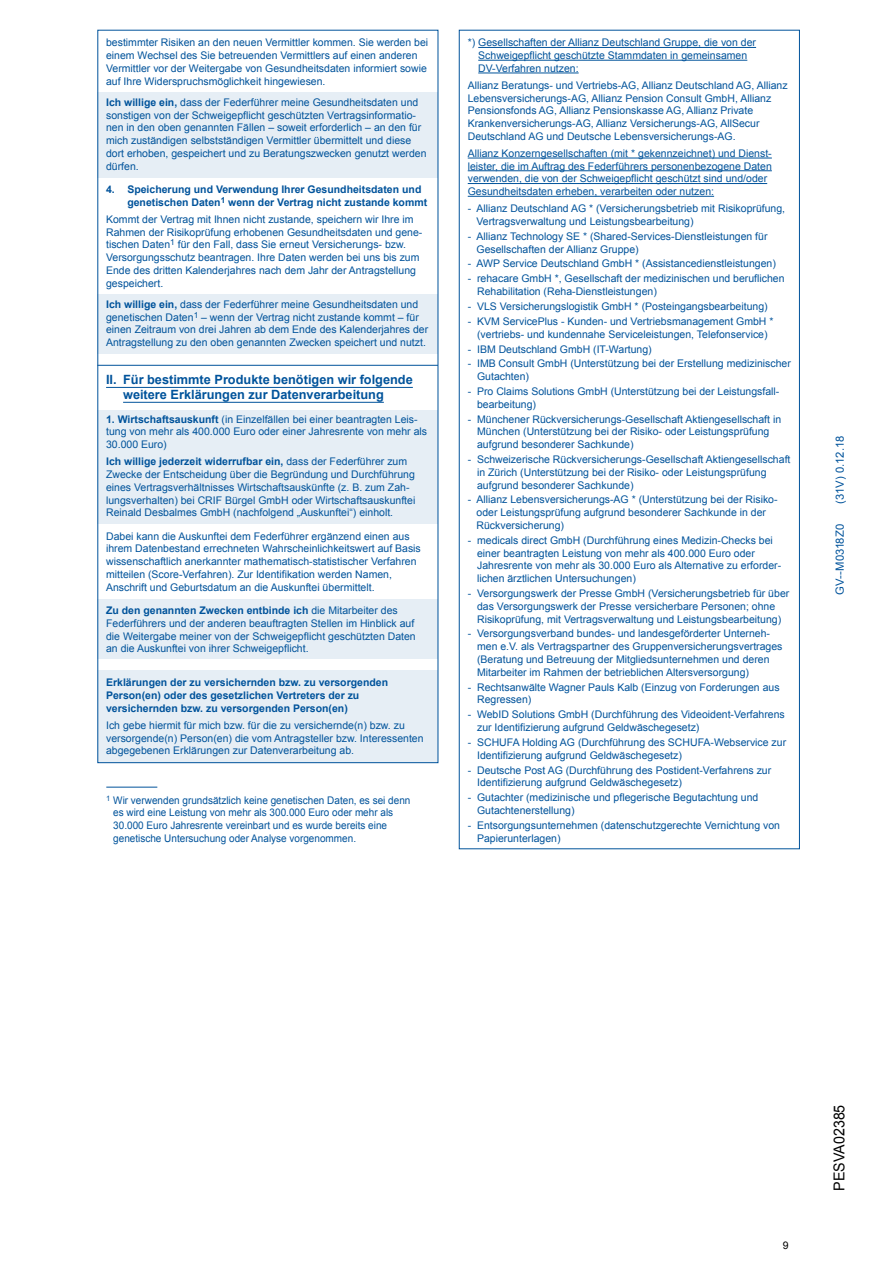
<style>
.page{position:relative;width:893px;height:1263px;background:#fff}
.page>*{position:absolute;margin:0;border:0;box-sizing:border-box;transform-origin:0 0}
.t1{font:15px "Arial";color:#000;scale:.95 1}
.t2{font:700 12.75px/14.9px "Arial";color:#00539b}
.t3{font:11.25px "Arial";color:#00539b}
.t4{font:10.5px/12.8px "Arial";color:#00539b}
.t5{font:700 10.5px/12.8px "Arial";color:#00539b}
.t6{font:10.5px/12.8px "Arial";color:#00539b;scale:.95 1}
.t7{font:10.5px "Arial";color:#000}
.s1{font-weight:700}
</style>
<div class="page">
<div style="left:98px;top:92px;width:340px;height:86px;background:#e6eef5"></div>
<div style="left:98px;top:294px;width:340px;height:59px;background:#e6eef5"></div>
<div style="left:98px;top:410px;width:340px;height:114px;background:#e6eef5"></div>
<div style="left:98px;top:600px;width:340px;height:59px;background:#e6eef5"></div>
<div style="left:98px;top:671px;width:340px;height:92px;background:#e6eef5"></div>
<hr style="left:106px;top:387px;width:307px;height:1px;background:#00539b">
<hr style="left:123px;top:402px;width:261px;height:1px;background:#00539b">
<hr style="left:97px;top:365px;width:341px;height:1px;background:#00539b">
<hr style="left:478px;top:47px;width:278px;height:1px;background:#00539b">
<hr style="left:478px;top:60px;width:269px;height:1px;background:#00539b">
<hr style="left:478px;top:73px;width:101px;height:1px;background:#00539b">
<hr style="left:468px;top:158px;width:304px;height:1px;background:#00539b">
<hr style="left:468px;top:170px;width:304px;height:1px;background:#00539b">
<hr style="left:468px;top:183px;width:299px;height:1px;background:#00539b">
<hr style="left:468px;top:196px;width:246px;height:1px;background:#00539b">
<hr style="left:106px;top:787px;width:51px;height:1px;background:#00539b">
<p class="t4" style="left:106px;top:36px;width:324px">bestimmter Risiken an den neuen Vermittler kommen. Sie werden bei einem Wechsel des Sie betreuenden Vermittlers auf einen anderen Vermittler vor der Weitergabe von Gesundheitsdaten informiert sowie auf Ihre Widerspruchsmöglichkeit hingewiesen.</p>
<p class="t4" style="left:106px;top:96px;width:322px"><span class="s1">Ich willige ein,</span> dass der Federführer meine Gesundheitsdaten und sonstigen von der Schweigepflicht geschützten Vertragsinformatio&shy;nen in den oben genannten Fällen – soweit erforderlich – an den für mich zuständigen selbstständigen Vermittler übermittelt und diese dort erhoben, gespeichert und zu Beratungszwecken genutzt werden dürfen.</p>
<p class="t5" style="left:127px;top:183px;width:301px;text-indent:-21px">4. Speicherung und Verwendung Ihrer Gesundheitsdaten und genetischen Daten<sup>1</sup> wenn der Vertrag nicht zustande kommt</p>
<p class="t4" style="left:106px;top:213px;width:318px">Kommt der Vertrag mit Ihnen nicht zustande, speichern wir Ihre im Rahmen der Risikoprüfung erhobenen Gesundheitsdaten und gene&shy;tischen Daten<sup>1</sup> für den Fall, dass Sie erneut Versicherungs- bzw.<br>Versorgungsschutz beantragen. Ihre Daten werden bei uns bis zum Ende des dritten Kalenderjahres nach dem Jahr der Antragstellung gespeichert.</p>
<p class="t4" style="left:106px;top:298px;width:324px"><span class="s1">Ich willige ein,</span> dass der Federführer meine Gesundheitsdaten und genetischen Daten<sup>1</sup> – wenn der Vertrag nicht zustande kommt – für einen Zeitraum von drei Jahren ab dem Ende des Kalenderjahres der Antragstellung zu den oben genannten Zwecken speichert und nutzt.</p>
<p class="t2" style="left:123px;top:372px;width:291px;text-indent:-17px">II. Für bestimmte Produkte benötigen wir folgende weitere Erklärungen zur Datenverarbeitung</p>
<p class="t4" style="left:106px;top:413px;width:322px"><span class="s1">1. Wirtschaftsauskunft</span> (in Einzelfällen bei einer beantragten Leis&shy;tung von mehr als 400.000 Euro oder einer Jahresrente von mehr als<br>30.000 Euro)</p>
<p class="t4" style="left:106px;top:455px;width:311px"><span class="s1">Ich willige jederzeit widerrufbar ein,</span> dass der Federführer zum Zwecke der Entscheidung über die Begründung und Durchführung eines Vertragsverhältnisses Wirtschaftsauskünfte (z. B. zum Zah&shy;lungsverhalten) bei CRIF Bürgel GmbH oder Wirtschaftsauskunftei Reinald Desbalmes GmbH (nachfolgend „Auskunftei“) einholt.</p>
<p class="t4" style="left:106px;top:530px;width:316px">Dabei kann die Auskunftei dem Federführer ergänzend einen aus ihrem Datenbestand errechneten Wahrscheinlichkeitswert auf Basis wissenschaftlich anerkannter mathematisch-statistischer Verfahren mitteilen (Score-Verfahren). Zur Identifikation werden Namen, Anschrift und Geburtsdatum an die Auskunftei übermittelt.</p>
<p class="t4" style="left:106px;top:604px;width:311px"><span class="s1">Zu den genannten Zwecken entbinde ich</span> die Mitarbeiter des Federführers und der anderen beauftragten Stellen im Hinblick auf die Weitergabe meiner von der Schweigepflicht geschützten Daten an die Auskunftei von ihrer Schweigepflicht.</p>
<p class="t5" style="left:106px;top:676px;width:284px">Erklärungen der zu versichernden bzw. zu versorgenden<br>Person(en) oder des gesetzlichen Vertreters der zu versichernden bzw. zu versorgenden Person(en)</p>
<p class="t4" style="left:106px;top:719px;width:319px">Ich gebe hiermit für mich bzw. für die zu versichernde(n) bzw. zu versorgende(n) Person(en) die vom Antragsteller bzw. Interessenten abgegebenen Erklärungen zur Datenverarbeitung ab.</p>
<p class="t6" style="left:113px;top:794px;width:314px;text-indent:-7px"><sup>1</sup> Wir verwenden grundsätzlich keine genetischen Daten, es sei denn es wird eine Leistung von mehr als 300.000 Euro oder mehr als 30.000 Euro Jahresrente vereinbart und es wurde bereits eine genetische Untersuchung oder Analyse vorgenommen.</p>
<p class="t4" style="left:478px;top:36px;width:279px;text-indent:-10px">*) Gesellschaften der Allianz Deutschland Gruppe, die von der<br>Schweigepflicht geschützte Stammdaten in gemeinsamen<br>DV-Verfahren nutzen:</p>
<p class="t4" style="left:468px;top:79px;width:321px">Allianz Beratungs- und Vertriebs-AG, Allianz Deutschland AG, Allianz Lebensversicherungs-AG, Allianz Pension Consult GmbH, Allianz Pensionsfonds AG, Allianz Pensionskasse AG, Allianz Private Krankenversicherungs-AG, Allianz Versicherungs-AG, AllSecur Deutschland AG und Deutsche Lebensversicherungs-AG.</p>
<p class="t4" style="left:468px;top:147px;width:306px">Allianz Konzerngesellschaften (mit * gekennzeichnet) und Dienst&shy;leister, die im Auftrag des Federführers personenbezogene Daten verwenden, die von der Schweigepflicht geschützt sind und/oder Gesundheitsdaten erheben, verarbeiten oder nutzen:</p>
<p class="t4" style="left:476px;top:202px;width:310px;text-indent:-9px">- Allianz Deutschland AG * (Versicherungsbetrieb mit Risikoprüfung,<br>Vertragsverwaltung und Leistungsbearbeitung)</p>
<p class="t4" style="left:476px;top:230px;width:293px;text-indent:-9px">- Allianz Technology SE * (Shared-Services-Dienstleistungen für<br>Gesellschaften der Allianz Gruppe)</p>
<p class="t4" style="left:468px;top:257px;width:310px">- AWP Service Deutschland GmbH * (Assistancedienstleistungen)</p>
<p class="t4" style="left:477px;top:272px;width:309px;text-indent:-9px">- rehacare GmbH *, Gesellschaft der medizinischen und beruflichen<br>Rehabilitation (Reha-Dienstleistungen)</p>
<p class="t4" style="left:468px;top:300px;width:301px">- VLS Versicherungslogistik GmbH * (Posteingangsbearbeitung)</p>
<p class="t4" style="left:468px;top:315px;width:307px;text-align:center">- KVM ServicePlus - Kunden- und Vertriebsmanagement GmbH * (vertriebs- und kundennahe Serviceleistungen, Telefonservice)</p>
<p class="t4" style="left:468px;top:342px;width:185px">- IBM Deutschland GmbH (IT-Wartung)</p>
<p class="t4" style="left:477px;top:357px;width:315px;text-indent:-9px">- IMB Consult GmbH (Unterstützung bei der Erstellung medizinischer<br>Gutachten)</p>
<p class="t4" style="left:477px;top:385px;width:304px;text-indent:-9px">- Pro Claims Solutions GmbH (Unterstützung bei der Leistungsfall&shy;bearbeitung)</p>
<p class="t4" style="left:477px;top:413px;width:306px;text-indent:-9px">- Münchener Rückversicherungs-Gesellschaft Aktiengesellschaft in<br>München (Unterstützung bei der Risiko- oder Leistungsprüfung aufgrund besonderer Sachkunde)</p>
<p class="t4" style="left:477px;top:453px;width:315px;text-indent:-9px">- Schweizerische Rückversicherungs-Gesellschaft Aktiengesellschaft in Zürich (Unterstützung bei der Risiko- oder Leistungsprüfung aufgrund besonderer Sachkunde)</p>
<p class="t4" style="left:476px;top:493px;width:303px;text-indent:-9px">- Allianz Lebensversicherungs-AG * (Unterstützung bei der Risiko&shy;oder Leistungsprüfung aufgrund besonderer Sachkunde in der<br>Rückversicherung)</p>
<p class="t4" style="left:477px;top:534px;width:306px;text-indent:-9px">- medicals direct GmbH (Durchführung eines Medizin-Checks bei einer beantragten Leistung von mehr als 400.000 Euro oder Jahresrente von mehr als 30.000 Euro als Alternative zu erforder&shy;lichen ärztlichen Untersuchungen)</p>
<p class="t4" style="left:468px;top:587px;width:323px;text-align:center">- Versorgungswerk der Presse GmbH (Versicherungsbetrieb für über das Versorgungswerk der Presse versicherbare Personen; ohne<br>Risikoprüfung, mit Vertragsverwaltung und Leistungsbearbeitung)</p>
<p class="t4" style="left:477px;top:627px;width:307px;text-indent:-9px">- Versorgungsverband bundes- und landesgeförderter Unterneh&shy;men e.V. als Vertragspartner des Gruppenversicherungsvertrages (Beratung und Betreuung der Mitgliedsunternehmen und deren Mitarbeiter im Rahmen der betrieblichen Altersversorgung)</p>
<p class="t4" style="left:477px;top:680px;width:304px;text-indent:-9px">- Rechtsanwälte Wagner Pauls Kalb (Einzug von Forderungen aus<br>Regressen)</p>
<p class="t4" style="left:477px;top:708px;width:309px;text-indent:-9px">- WebID Solutions GmbH (Durchführung des Videoident-Verfahrens zur Identifizierung aufgrund Geldwäschegesetz)</p>
<p class="t4" style="left:477px;top:736px;width:311px;text-indent:-9px">- SCHUFA Holding AG (Durchführung des SCHUFA-Webservice zur<br>Identifizierung aufgrund Geldwäschegesetz)</p>
<p class="t4" style="left:477px;top:763px;width:296px;text-indent:-9px">- Deutsche Post AG (Durchführung des Postident-Verfahrens zur<br>Identifizierung aufgrund Geldwäschegesetz)</p>
<p class="t4" style="left:477px;top:791px;width:283px;text-indent:-9px">- Gutachter (medizinische und pflegerische Begutachtung und<br>Gutachtenerstellung)</p>
<p class="t4" style="left:477px;top:819px;width:304px;text-indent:-9px">- Entsorgungsunternehmen (datenschutzgerechte Vernichtung von<br>Papierunterlagen)</p>
<p class="t3" style="left:833px;top:504px;width:70px;rotate:-90deg">(31V) 0.12.18</p>
<p class="t3" style="left:833px;top:595px;width:73px;rotate:-90deg">GV--M0318Z0</p>
<p class="t7" style="left:783px;top:1240px;width:7px">9</p>
<h1 class="t1" style="left:831px;top:1191px;width:92px;rotate:-90deg">PESVA02385</h1>
</div>
